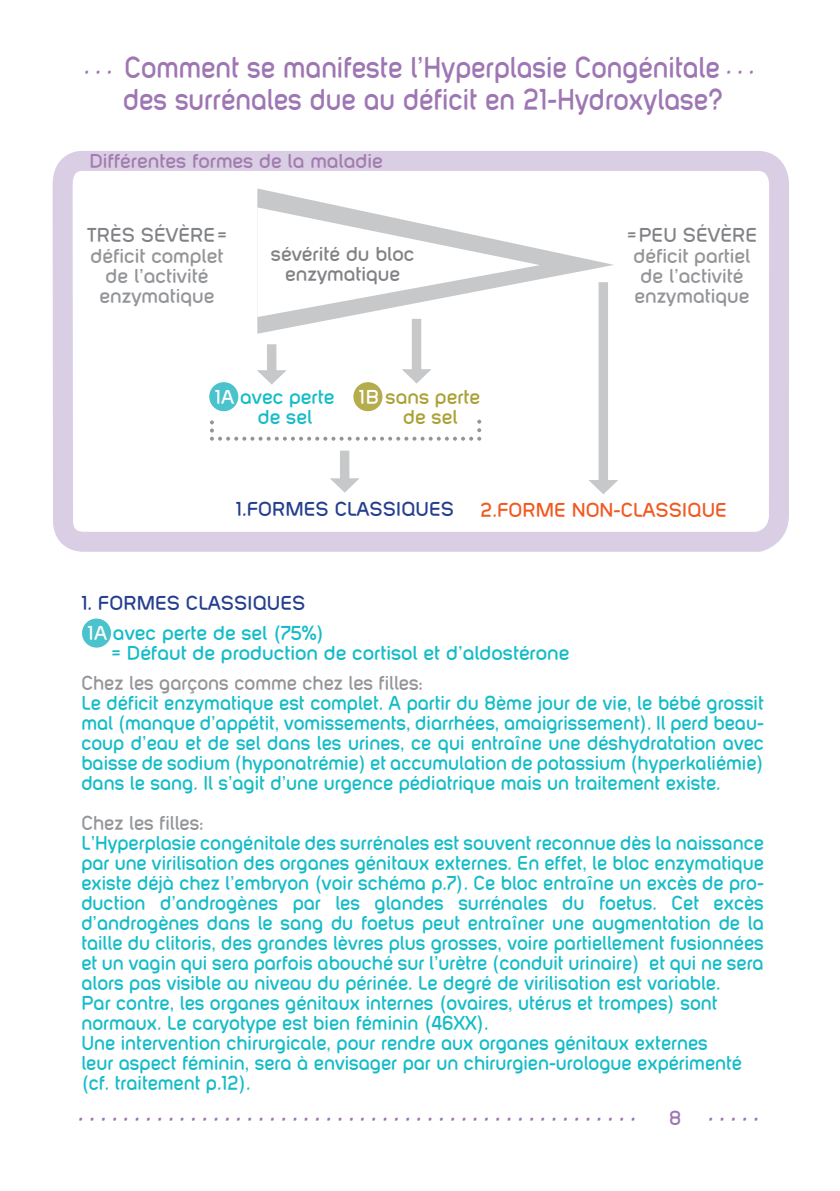
<style>
.page{position:relative;width:840px;height:1191px;background:#fff}
.page>*{position:absolute;margin:0;border:0;box-sizing:border-box;transform-origin:0 0}
.t1{font:30px/32px "Layar Bahtera Doomsday";color:#9e76b3;text-align:center;scale:.9 1}
.t2{font:26px "Layar Bahtera Doomsday";color:#9e76b3}
.t3{font:20px/20px "Layar Bahtera Doomsday";color:#14bcc7;text-align:justify;scale:.95 1}
.t4{font:20px/20px "Layar Bahtera Doomsday";color:#14bcc7}
.t5{font:20px/20px "Layar Bahtera Doomsday";color:#939598;text-align:center}
.t6{font:20px "Layar Bahtera Doomsday";color:#939598;scale:.95 1}
.t7{font:20px/20px "Layar Bahtera Doomsday";color:#808285;text-align:center}
.t8{font:20px "Layar Bahtera Doomsday";color:#253f8e}
.t9{font:20px "Layar Bahtera Doomsday";color:#a27cae}
.t10{font:20px "Layar Bahtera Doomsday";color:#f15921}
.t11{font:20px/20px "Layar Bahtera Doomsday";color:#aaa135}
.s1{font-size:26px}
.s2{color:#fff}
</style>
<div class="page">
<svg style="left:53px;top:151px;width:735px;height:401px"></svg>
<svg style="left:257px;top:188px;width:356px;height:146px"></svg>
<svg style="left:257px;top:207px;width:282px;height:177px"></svg>
<div style="left:209px;top:382px;width:29px;height:29px;background:#4ac3cc;border-radius:50%"></div>
<div style="left:353px;top:382px;width:29px;height:29px;background:#b5ac4d;border-radius:50%"></div>
<svg style="left:210px;top:420px;width:271px;height:21px"></svg>
<svg style="left:329px;top:450px;width:30px;height:42px"></svg>
<svg style="left:588px;top:282px;width:30px;height:212px"></svg>
<div style="left:82px;top:618px;width:29px;height:29px;background:#4ac3cc;border-radius:50%"></div>
<h1 class="t1" style="left:84px;top:52px;width:746px"><span class="s1">. . .</span> Comment se manifeste l’Hyperplasie Congénitale <span class="s1">. . . </span>des surrénales due au déficit en 21-Hydroxylase?</h1>
<p class="t9" style="left:89px;top:150px;width:294px">Différentes formes de la maladie</p>
<p class="t7" style="left:87px;top:225px;width:142px">TRÈS SÉVÈRE=</p>
<p class="t5" style="left:91px;top:246px;width:134px">déficit complet de l’activité enzymatique</p>
<p class="t7" style="left:271px;top:244px;width:145px">sévérité du bloc enzymatique</p>
<p class="t4" style="left:258px;top:387px;width:78px;text-indent:-43px"><span class="s2">1A</span> avec perte de sel</p>
<p class="t11" style="left:403px;top:387px;width:78px;text-indent:-44px"><span class="s2">1B</span> sans perte de sel</p>
<p class="t7" style="left:626px;top:225px;width:132px">=PEU SÉVÈRE</p>
<p class="t5" style="left:633px;top:246px;width:118px">déficit partiel de l’activité enzymatique</p>
<p class="t8" style="left:236px;top:498px;width:220px">1.FORMES CLASSIQUES</p>
<p class="t10" style="left:480px;top:499px;width:248px">2.FORME NON-CLASSIQUE</p>
<p class="t8" style="left:81px;top:592px;width:225px">1. FORMES CLASSIQUES</p>
<p class="t4" style="left:111px;top:623px;width:459px;text-indent:-23px"><span class="s2">1A</span> avec perte de sel (75%)<br>= Défaut de production de cortisol et d’aldostérone</p>
<p class="t6" style="left:81px;top:672px;width:361px">Chez les garçons comme chez les filles:</p>
<p class="t3" style="left:81px;top:692px;width:719px">Le déficit enzymatique est complet. A partir du 8ème jour de vie, le bébé grossit mal (manque d’appétit, vomissements, diarrhées, amaigrissement). Il perd beau&shy;coup d’eau et de sel dans les urines, ce qui entraîne une déshydratation avec baisse de sodium (hyponatrémie) et accumulation de potassium (hyperkaliémie) dans le sang. Il s’agit d’une urgence pédiatrique mais un traitement existe.</p>
<p class="t6" style="left:81px;top:812px;width:130px">Chez les filles:</p>
<p class="t3" style="left:81px;top:832px;width:719px;text-align:left">L’Hyperplasie congénitale des surrénales est souvent reconnue dès la naissance par une virilisation des organes génitaux externes. En effet, le bloc enzymatique existe déjà chez l’embryon (voir schéma p.7). Ce bloc entraîne un excès de pro&shy;duction d’androgènes par les glandes surrénales du foetus. Cet excès d’androgènes dans le sang du foetus peut entraîner une augmentation de la taille du clitoris, des grandes lèvres plus grosses, voire partiellement fusionnées et un vagin qui sera parfois abouché sur l’urètre (conduit urinaire) et qui ne sera alors pas visible au niveau du périnée. Le degré de virilisation est variable.<br>Par contre, les organes génitaux internes (ovaires, utérus et trompes) sont normaux. Le caryotype est bien féminin (46XX).<br>Une intervention chirurgicale, pour rendre aux organes génitaux externes<br>leur aspect féminin, sera à envisager par un chirurgien-urologue expérimenté (cf. traitement p.12).</p>
<h2 class="t2" style="left:78px;top:1098px;width:559px">..................................................</h2>
<h2 class="t2" style="left:668px;top:1098px;width:91px"><sub>8</sub> .....</h2>
</div>
